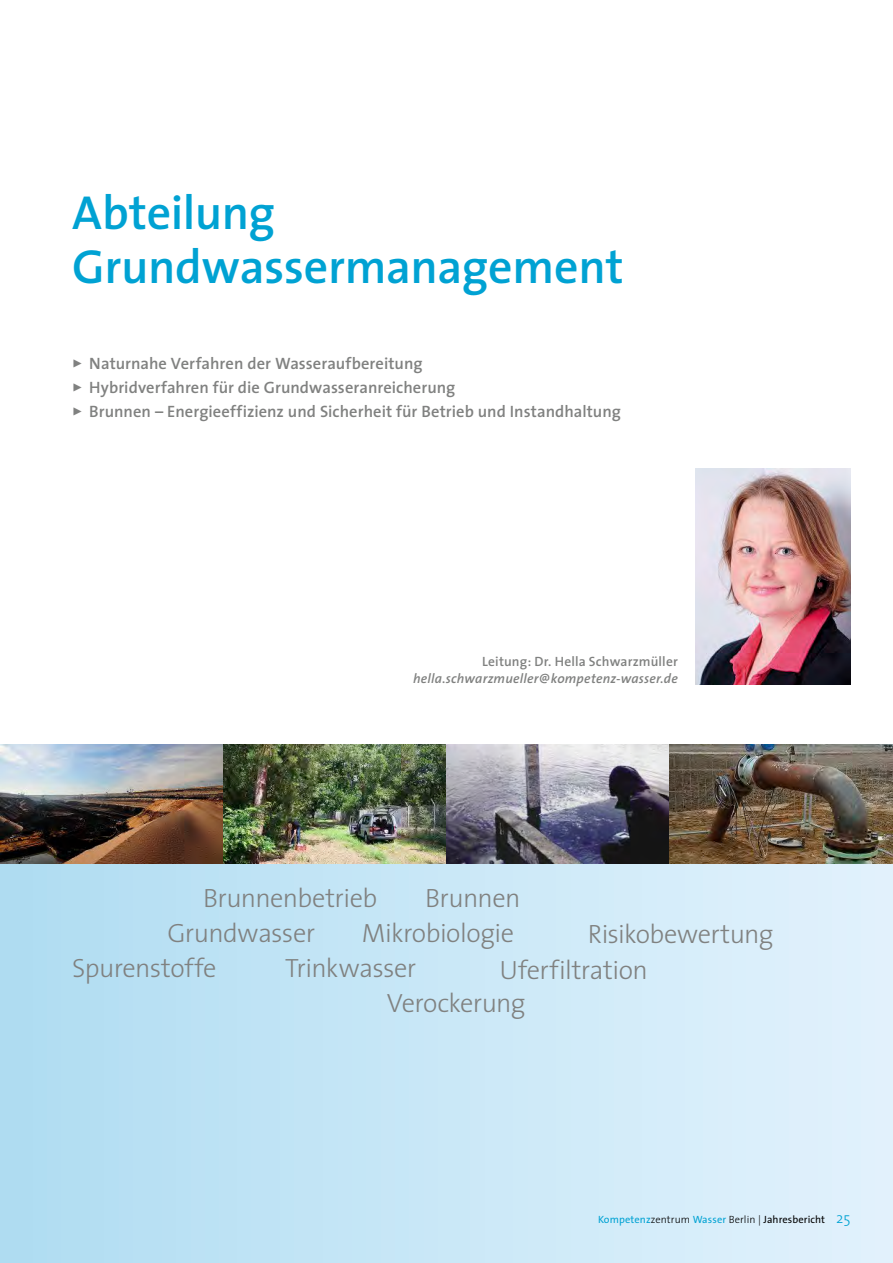
<style>
.page{position:relative;width:893px;height:1263px;background:#fff}
.page>*{position:absolute;margin:0;border:0;box-sizing:border-box;transform-origin:0 0}
.t1{font:600 48px/54px "The Sans";letter-spacing:-.01em;color:#00a2d3}
.t2{font:300 26.55px/33.6px "The Sans";letter-spacing:-.02em;color:#808180}
.t3{font:600 16.5px "The Sans";letter-spacing:.005em;color:#808180}
.t4{font:italic 600 13.5px "The Sans";letter-spacing:.01em;color:#808180}
.t5{font:600 13.5px "The Sans";letter-spacing:.01em;color:#808180}
.t6{font:10.5px "The Sans";letter-spacing:.01em;color:#00a2d3}
.s1{font-weight:300;color:#000}
.s2{color:#000}
.s3{font-weight:300;font-size:15px}
</style>
<div class="page">
<div style="left:0;top:862px;width:893px;height:401px;background:linear-gradient(to right,#afdcf1,#e3f2fd)"></div>
<img style="left:696px;top:468px;width:154px;height:216px">
<img style="left:0;top:744px;width:223px;height:119px">
<img style="left:223px;top:744px;width:223px;height:119px">
<svg style="left:446px;top:744px;width:224px;height:119px;background:#7e7c89"></svg>
<img style="left:670px;top:744px;width:223px;height:119px">
<h1 class="t1" style="left:72px;top:184px;width:553px">Abteilung<br>Grundwassermanagement</h1>
<p class="t3" style="left:72px;top:350px;width:352px">✓ Naturnahe Verfahren der Wasseraufbereitung</p>
<p class="t3" style="left:72px;top:374px;width:385px">✓ Hybridverfahren für die Grundwasseranreicherung</p>
<p class="t3" style="left:72px;top:398px;width:550px">✓ Brunnen – Energieeffizienz und Sicherheit für Betrieb und Instandhaltung</p>
<p class="t5" style="left:482px;top:650px;width:197px">Leitung: Dr. Hella Schwarzmüller</p>
<p class="t4" style="left:413px;top:667px;width:266px">hella.schwarzmueller@kompetenz-wasser.de</p>
<h2 class="t2" style="left:203px;top:880px;width:176px">Brunnenbetrieb</h2>
<h2 class="t2" style="left:425px;top:880px;width:97px">Brunnen</h2>
<h2 class="t2" style="left:167px;top:915px;width:149px">Grundwasser</h2>
<h2 class="t2" style="left:362px;top:915px;width:154px">Mikrobiologie</h2>
<h2 class="t2" style="left:588px;top:917px;width:187px">Risikobewertung</h2>
<h2 class="t2" style="left:72px;top:950px;width:146px">Spurenstoffe</h2>
<h2 class="t2" style="left:285px;top:950px;width:133px">Trinkwasser</h2>
<h2 class="t2" style="left:387px;top:952px;width:262px;text-indent:113px">Uferfiltration<br>Verockerung</h2>
<p class="t6" style="left:598px;top:1211px;width:254px">Kompetenz<span class="s1">zentrum</span> Wasser <span class="s1">Berlin |</span> <span class="s2">Jahresbericht</span> <span class="s3">25</span></p>
</div>
